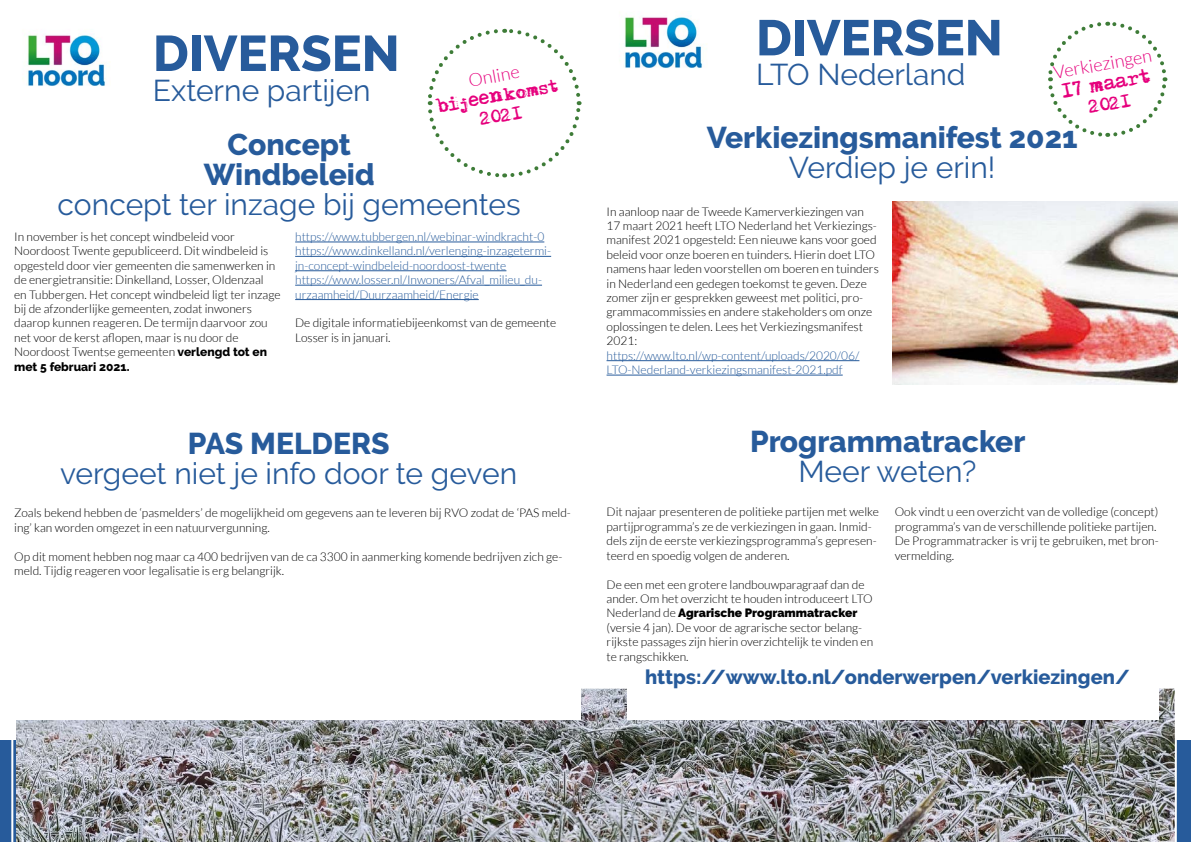
<style>
.page{position:relative;width:1191px;height:842px;background:#fff}
.page>*{position:absolute;margin:0;border:0;box-sizing:border-box;transform-origin:0 0}
.t1{font:800 50px "Raleway";color:#275b9b}
.t2{font:30px "Raleway";color:#275b9b}
.t3{font:800 30px/30px "Raleway";color:#275b9b;text-align:center}
.t4{font:800 20px "Raleway";color:#275b9b}
.t5{font:300 18px "Lato";color:#e6007d}
.t6{font:18px "Adler";color:#e6007d}
.t7{font:16px "Adler";color:#e6007d}
.t8{font:300 12px/14.4px "Lato";color:#000}
.t9{font:300 12px/14.4px "Lato";color:#275b9b}
.t10{font:900 12px "Raleway";color:#000}
.t11{font:800 12px "Raleway";color:#000}
.s1{font-size:16px}
.s2{font-family:"Raleway";font-weight:800}
.s3{font-family:"Lato";font-weight:300}
</style>
<div class="page">
<svg style="left:427px;top:28px;width:155px;height:150px"></svg>
<hr style="left:295px;top:242px;width:249px;height:1px;background:#275b9b">
<hr style="left:295px;top:256px;width:256px;height:1px;background:#275b9b">
<hr style="left:295px;top:271px;width:211px;height:1px;background:#275b9b">
<hr style="left:295px;top:285px;width:247px;height:1px;background:#275b9b">
<hr style="left:295px;top:299px;width:184px;height:1px;background:#275b9b">
<img style="left:27px;top:35px;width:79px;height:51px">
<div style="left:0;top:741px;width:1191px;height:101px;background:#275b9b"></div>
<img style="left:11px;top:688px;width:1165px;height:154px">
<div style="left:0;top:687px;width:580px;height:33px;background:#fff"></div>
<img style="left:892px;top:202px;width:286px;height:183px">
<svg style="left:1048px;top:21px;width:120px;height:116px"></svg>
<hr style="left:606px;top:360px;width:253px;height:1px;background:#275b9b">
<hr style="left:606px;top:375px;width:236px;height:1px;background:#275b9b">
<div style="left:626px;top:688px;width:532px;height:32px;background:#fff"></div>
<img style="left:624px;top:17px;width:79px;height:51px">
<h1 class="t1" style="left:153px;top:25px;width:248px">DIVERSEN</h1>
<h2 class="t2" style="left:153px;top:73px;width:219px">Externe partijen</h2>
<h3 class="t5" style="left:467px;top:71px;width:53px;rotate:-10deg">Online</h3>
<h3 class="t6" style="left:435px;top:98px;width:125px;rotate:-10deg">bijeen<span class="s1">komst</span></h3>
<h3 class="t7" style="left:479px;top:113px;width:44px;rotate:-10deg">2021</h3>
<h2 class="t3" style="left:204px;top:130px;width:172px">Concept<br>Windbeleid</h2>
<h2 class="t2" style="left:58px;top:187px;width:464px">concept ter inzage bij gemeentes</h2>
<p class="t8" style="left:14px;top:229px;width:268px">In november is het concept windbeleid voor Noordoost Twente gepubliceerd. Dit windbeleid is opgesteld door vier gemeenten die samenwerken in de energietransitie: Dinkelland, Losser, Oldenzaal<br>en Tubbergen. Het concept windbeleid ligt ter inzage bij de afzonderlijke gemeenten, zodat inwoners daarop kunnen reageren. De termijn daarvoor zou net voor de kerst aflopen, maar is nu door de Noordoost Twentse gemeenten <span class="s2">verlengd tot en</span></p>
<p class="t11" style="left:14px;top:359px;width:117px">met 5 februari 2021.</p>
<p class="t9" style="left:295px;top:229px;width:257px">https://www.tubbergen.nl/webinar-windkracht-0 https://www.dinkelland.nl/verlenging-inzagetermi&shy;jn-concept-windbeleid-noordoost-twente https://www.losser.nl/Inwoners/Afval_milieu_du&shy;urzaamheid/Duurzaamheid/Energie</p>
<p class="t8" style="left:295px;top:316px;width:263px">De digitale informatiebijeenkomst van de gemeente<br>Losser is in januari.</p>
<h2 class="t3" style="left:188px;top:428px;width:203px">PAS MELDERS</h2>
<h2 class="t2" style="left:60px;top:456px;width:458px">vergeet niet je info door te geven</h2>
<p class="t8" style="left:14px;top:506px;width:558px">Zoals bekend hebben de ‘pasmelders’ de mogelijkheid om gegevens aan te leveren bij RVO zodat de ‘PAS meld&shy;ing’ kan worden omgezet in een natuurvergunning.</p>
<p class="t8" style="left:14px;top:549px;width:549px">Op dit moment hebben nog maar ca 400 bedrijven van de ca 3300 in aanmerking komende bedrijven zich ge&shy;meld. Tijdig reageren voor legalisatie is erg belangrijk.</p>
<h1 class="t1" style="left:756px;top:9px;width:248px">DIVERSEN</h1>
<h2 class="t2" style="left:756px;top:57px;width:211px">LTO Nederland</h2>
<h3 class="t5" style="left:1052px;top:63px;width:101px;rotate:-10deg">Verkiezingen</h3>
<h3 class="t6" style="left:1061px;top:83px;width:91px;rotate:-10deg">17 maart</h3>
<h3 class="t7" style="left:1087px;top:101px;width:44px;rotate:-10deg">2021</h3>
<h2 class="t3" style="left:707px;top:123px;width:372px">Verkiezingsmanifest 2021</h2>
<h2 class="t2" style="left:789px;top:150px;width:208px">Verdiep je erin!</h2>
<p class="t8" style="left:606px;top:204px;width:274px">In aanloop naar de Tweede Kamerverkiezingen van 17 maart 2021 heeft LTO Nederland het Verkiezings&shy;manifest 2021 opgesteld: Een nieuwe kans voor goed beleid voor onze boeren en tuinders. Hierin doet LTO namens haar leden voorstellen om boeren en tuinders in Nederland een gedegen toekomst te geven. Deze zomer zijn er gesprekken geweest met politici, pro&shy;grammacommissies en andere stakeholders om onze oplossingen te delen. Lees het Verkiezingsmanifest 2021:</p>
<p class="t9" style="left:606px;top:348px;width:254px">https://www.lto.nl/wp-content/uploads/2020/06/<br>LTO-Nederland-verkiezingsmanifest-2021.pdf</p>
<h2 class="t3" style="left:750px;top:427px;width:277px">Programmatracker</h2>
<h2 class="t2" style="left:798px;top:454px;width:179px">Meer weten?</h2>
<p class="t8" style="left:606px;top:505px;width:274px">Dit najaar presenteren de politieke partijen met welke partijprogramma’s ze de verkiezingen in gaan. Inmid&shy;dels zijn de eerste verkiezingsprogramma’s gepresen&shy;teerd en spoedig volgen de anderen.</p>
<p class="t8" style="left:606px;top:577px;width:267px">De een met een grotere landbouwparagraaf dan de ander. Om het overzicht te houden introduceert LTO</p>
<p class="t10" style="left:606px;top:606px;width:252px"><span class="s3">Nederland de</span> Agrarische Programmatracker</p>
<p class="t8" style="left:606px;top:620px;width:268px">(versie 4 jan). De voor de agrarische sector belang&shy;rijkste passages zijn hierin overzichtelijk te vinden en te rangschikken.</p>
<p class="t8" style="left:894px;top:505px;width:265px">Ook vindt u een overzicht van de volledige (concept) programma’s van de verschillende politieke partijen.<br>De Programmatracker is vrij te gebruiken, met bron&shy;vermelding.</p>
<h3 class="t4" style="left:645px;top:666px;width:486px">https://www.lto.nl/onderwerpen/verkiezingen/</h3>
</div>
